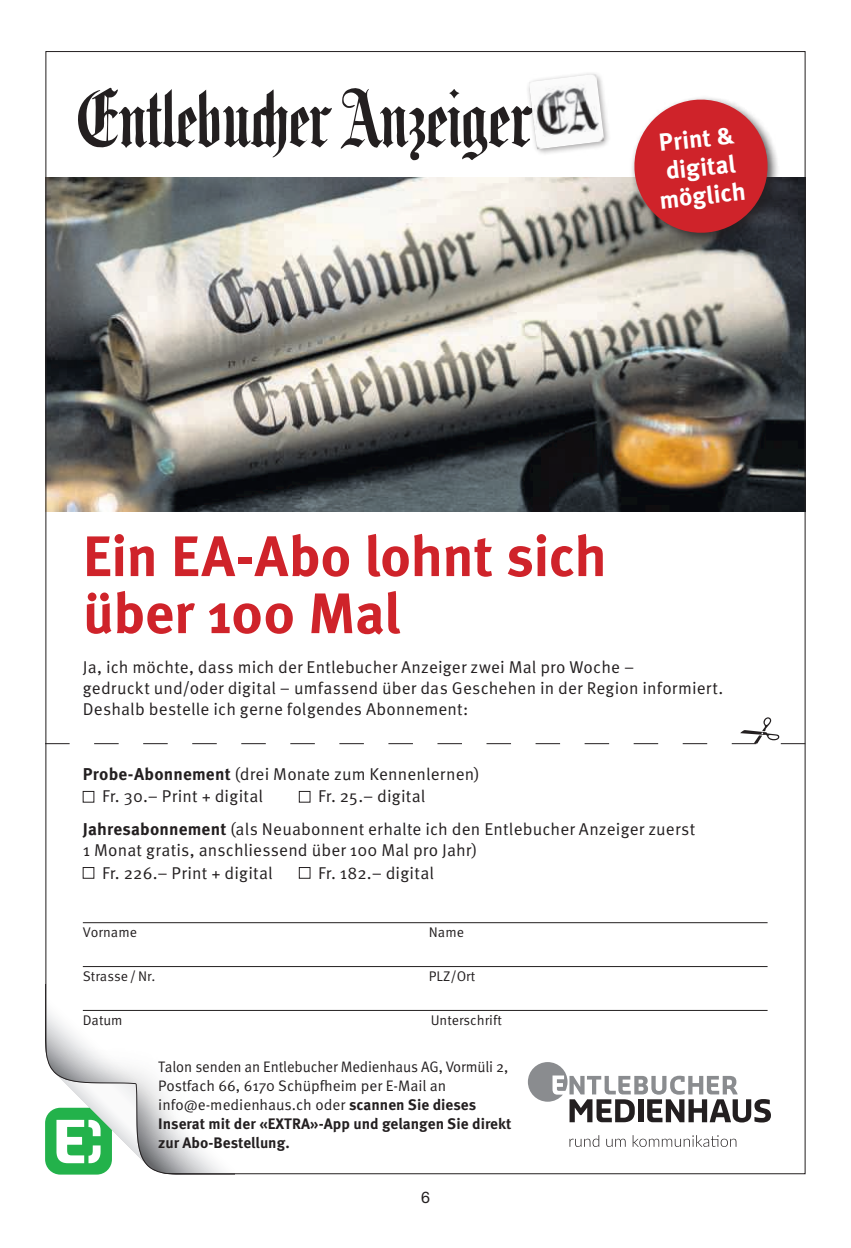
<style>
.page{position:relative;width:851px;height:1248px;background:#fff}
.page>*{position:absolute;margin:0;border:0;box-sizing:border-box;transform-origin:0 0}
.t1{font:700 57px/57px "Meta Pro";letter-spacing:-.01em;color:#cf232a}
.t2{font:700 24.8px/28.6px "Meta Pro";color:#fff;text-align:center}
.t3{font:17.2px/21px "Meta Pro Norm";letter-spacing:.01em;color:#231f20}
.t4{font:16px "Helvetica Neue LT Std";color:#231f20}
.t5{font:15.2px/19px "Meta Pro Norm";letter-spacing:-.01em;color:#231f20;scale:.96 1}
.t6{font:700 15.2px/19px "Meta Pro";letter-spacing:.005em;color:#231f20}
.t7{font:14px "Meta Pro Norm";color:#231f20}
.s1{font-family:"Meta Pro";font-weight:700}
</style>
<div class="page">
<img style="left:47px;top:177px;width:756px;height:334px">
<div style="left:83px;top:791px;width:11px;height:11px;border:1px solid #231f20"></div>
<div style="left:299px;top:791px;width:11px;height:11px;border:1px solid #231f20"></div>
<div style="left:83px;top:867px;width:11px;height:11px;border:1px solid #231f20"></div>
<div style="left:299px;top:867px;width:11px;height:11px;border:1px solid #231f20"></div>
<svg style="left:341px;top:88px;width:184px;height:72px"></svg>
<svg style="left:78px;top:88px;width:254px;height:69px"></svg>
<div style="left:629px;top:95px;width:150px;height:150px;background:#231f20;opacity:.75"></div>
<svg style="left:631px;top:96px;width:140px;height:140px"></svg>
<div style="left:525px;top:71px;width:86px;height:85px;background:#231f20;opacity:.4"></div>
<img style="left:528px;top:74px;width:76px;height:75px">
<svg style="left:45px;top:717px;width:760px;height:27px"></svg>
<svg style="left:45px;top:984px;width:190px;height:190px"></svg>
<hr style="left:83px;top:922px;width:684px;height:1px;background:#231f20">
<hr style="left:83px;top:966px;width:684px;height:1px;background:#231f20">
<hr style="left:83px;top:1009px;width:684px;height:1px;background:#231f20">
<svg style="left:528px;top:1062px;width:242px;height:60px"></svg>
<svg style="left:569px;top:1135px;width:30px;height:11px"></svg>
<svg style="left:606px;top:1138px;width:19px;height:8px"></svg>
<svg style="left:632px;top:1135px;width:104px;height:11px"></svg>
<h2 class="t2" style="left:651px;top:127px;width:88px;rotate:-6deg">Print &amp; digital möglich</h2>
<h1 class="t1" style="left:83px;top:524px;width:525px">Ein EA-Abo lohnt sich über 100 Mal</h1>
<p class="t3" style="left:83px;top:655px;width:642px">Ja, ich möchte, dass mich der Entlebucher Anzeiger zwei Mal pro Woche –<br>gedruckt und/oder digital – umfassend über das Geschehen in der Region informiert.<br>Deshalb bestelle ich gerne folgendes Abonnement:</p>
<p class="t3" style="left:102px;top:761px;width:379px;line-height:23px;text-indent:-19px"><span class="s1">Probe-Abonnement</span> (drei Monate zum Kennenlernen)<br>Fr. 30.– Print + digital</p>
<p class="t3" style="left:83px;top:779px;width:613px;line-height:32.2px;text-indent:235px">Fr. 25.– digital<br><span class="s1">Jahresabonnement</span> (als Neuabonnent erhalte ich den Entlebucher Anzeiger zuerst</p>
<p class="t3" style="left:102px;top:837px;width:377px;line-height:22.8px;text-indent:-19px">1 Monat gratis, anschliessend über 100 Mal pro Jahr)<br>Fr. 226.– Print + digital</p>
<p class="t3" style="left:318px;top:860px;width:117px">Fr. 182.– digital</p>
<p class="t7" style="left:83px;top:921px;width:56px">Vorname</p>
<p class="t7" style="left:429px;top:921px;width:37px">Name</p>
<p class="t7" style="left:83px;top:965px;width:74px">Strasse / Nr.</p>
<p class="t7" style="left:429px;top:965px;width:48px">PLZ/Ort</p>
<p class="t7" style="left:83px;top:1009px;width:41px">Datum</p>
<p class="t7" style="left:430px;top:1009px;width:73px">Unterschrift</p>
<p class="t5" style="left:158px;top:1055px;width:366px">Talon senden an Entlebucher Medienhaus AG, Vormüli 2,<br>Postfach 66, 6170 Schüpfheim per E-Mail an info@e-medienhaus.ch oder <span class="s1">scannen Sie dieses</span></p>
<p class="t6" style="left:158px;top:1112px;width:354px">Inserat mit der «EXTRA»-App und gelangen Sie direkt zur Abo-Bestellung.</p>
<p class="t4" style="left:421px;top:1187px;width:10px">6</p>
</div>
